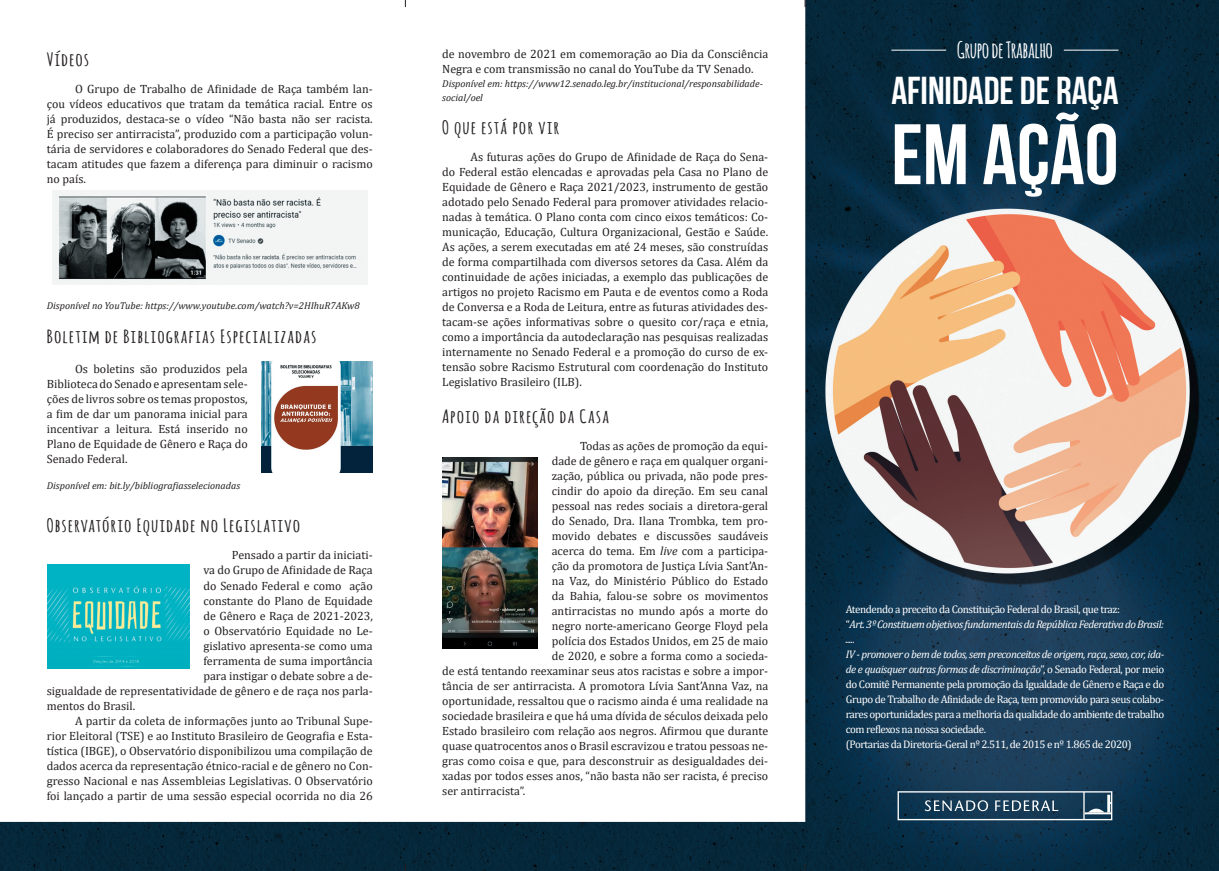
<style>
.page{position:relative;width:1219px;height:871px;background:#fff}
.page>*{position:absolute;margin:0;border:0;box-sizing:border-box;transform-origin:0 0}
.t1{font:85.4px "Bebas Neue";color:#fff}
.t2{font:38.9px "Bebas Neue";color:#fff}
.t3{font:700 22px "Amatic";color:#fff}
.t4{font:700 18px "Amatic";letter-spacing:.07em;color:#231f20;scale:1.2 1}
.t5{font:12px/15px "Cambria";color:#231f20;text-align:justify}
.t6{font:11px/15px "Cambria";letter-spacing:-.04em;color:#fff}
.t7{font:italic 10px/14px "Cambria";color:#231f20}
.s1{font-style:italic}
</style>
<div class="page">
<img style="left:0;top:0;width:1219px;height:870px">
<img style="left:47px;top:564px;width:142px;height:104px">
<img style="left:442px;top:457px;width:96px;height:191px">
<img style="left:52px;top:190px;width:315px;height:94px">
<img style="left:262px;top:361px;width:111px;height:111px">
<svg style="left:897px;top:791px;width:215px;height:29px;background:#3e5d73"></svg>
<hr style="left:891px;top:50px;width:55px;height:1px;background:#fff">
<hr style="left:1064px;top:50px;width:54px;height:1px;background:#fff">
<h3 class="t4" style="left:47px;top:47px;width:37px">Vídeos</h3>
<p class="t5" style="left:47px;top:82px;width:327px;text-indent:28px">O Grupo de Trabalho de Afinidade de Raça também lan&shy;çou vídeos educativos que tratam da temática racial. Entre os já produzidos, destaca-se o vídeo “Não basta não ser racista.<br>É preciso ser antirracista”, produzido com a participação volun&shy;tária de servidores e colaboradores do Senado Federal que des&shy;tacam atitudes que fazem a diferença para diminuir o racismo no país.</p>
<p class="t7" style="left:47px;top:298px;width:315px">Disponível no YouTube: https://www.youtube.com/watch?v=2HIhuR7AKw8</p>
<h3 class="t4" style="left:47px;top:323px;width:226px">Boletim de Bibliografias Especializadas</h3>
<p class="t5" style="left:47px;top:361px;width:202px;text-indent:28px">Os boletins são produzidos pela Biblioteca do Senado e apresentam sele&shy;ções de livros sobre os temas propostos, a fim de dar um panorama inicial para incentivar a leitura. Está inserido no Plano de Equidade de Gênero e Raça do Senado Federal.</p>
<p class="t7" style="left:47px;top:478px;width:195px">Disponível em: bit.ly/bibliografiasselecionadas</p>
<h3 class="t4" style="left:47px;top:512px;width:212px">Observatório Equidade no Legislativo</h3>
<p class="t5" style="left:232px;top:547px;width:143px">Pensado a partir da iniciati-</p>
<p class="t5" style="left:203px;top:562px;width:171px">va do Grupo de Afinidade de Raça</p>
<p class="t5" style="left:203px;top:577px;width:171px">do Senado Federal e como ação</p>
<p class="t5" style="left:203px;top:592px;width:171px">constante do Plano de Equidade</p>
<p class="t5" style="left:203px;top:607px;width:171px">de Gênero e Raça de 2021-2023,</p>
<p class="t5" style="left:203px;top:622px;width:171px">o Observatório Equidade no Le-</p>
<p class="t5" style="left:203px;top:637px;width:171px">gislativo apresenta-se como uma</p>
<p class="t5" style="left:203px;top:652px;width:171px">ferramenta de suma importância</p>
<p class="t5" style="left:203px;top:667px;width:171px">para instigar o debate sobre a de-</p>
<p class="t5" style="left:47px;top:682px;width:327px">sigualdade de representatividade de gênero e de raça nos parla-</p>
<p class="t5" style="left:47px;top:697px;width:90px">mentos do Brasil.</p>
<p class="t5" style="left:75px;top:712px;width:299px">A partir da coleta de informações junto ao Tribunal Supe-</p>
<p class="t5" style="left:47px;top:727px;width:327px">rior Eleitoral (TSE) e ao Instituto Brasileiro de Geografia e Esta-</p>
<p class="t5" style="left:47px;top:742px;width:327px">tística (IBGE), o Observatório disponibilizou uma compilação de</p>
<p class="t5" style="left:47px;top:757px;width:327px">dados acerca da representação étnico-racial e de gênero no Con-</p>
<p class="t5" style="left:47px;top:772px;width:327px">gresso Nacional e nas Assembleias Legislativas. O Observatório</p>
<p class="t5" style="left:47px;top:787px;width:327px">foi lançado a partir de uma sessão especial ocorrida no dia 26</p>
<p class="t5" style="left:442px;top:46px;width:327px">de novembro de 2021 em comemoração ao Dia da Consciência<br>Negra e com transmissão no canal do YouTube da TV Senado.</p>
<p class="t7" style="left:442px;top:76px;width:322px">Disponível em: https://www12.senado.leg.br/institucional/responsabilidade&shy;social/oel</p>
<h3 class="t4" style="left:442px;top:115px;width:99px">O que está por vir</h3>
<p class="t5" style="left:442px;top:149px;width:327px;text-indent:28px">As futuras ações do Grupo de Afinidade de Raça do Sena&shy;do Federal estão elencadas e aprovadas pela Casa no Plano de Equidade de Gênero e Raça 2021/2023, instrumento de gestão adotado pelo Senado Federal para promover atividades relacio&shy;nadas à temática. O Plano conta com cinco eixos temáticos: Co&shy;municação, Educação, Cultura Organizacional, Gestão e Saúde.<br>As ações, a serem executadas em até 24 meses, são construídas de forma compartilhada com diversos setores da Casa. Além da continuidade de ações iniciadas, a exemplo das publicações de artigos no projeto Racismo em Pauta e de eventos como a Roda de Conversa e a Roda de Leitura, entre as futuras atividades des&shy;tacam-se ações informativas sobre o quesito cor/raça e etnia, como a importância da autodeclaração nas pesquisas realizadas internamente no Senado Federal e a promoção do curso de ex&shy;tensão sobre Racismo Estrutural com coordenação do Instituto Legislativo Brasileiro (ILB).</p>
<h3 class="t4" style="left:442px;top:403px;width:140px">Apoio da direção da Casa</h3>
<p class="t5" style="left:580px;top:438px;width:190px">Todas as ações de promoção da equi-</p>
<p class="t5" style="left:552px;top:453px;width:218px">dade de gênero e raça em qualquer organi-</p>
<p class="t5" style="left:552px;top:468px;width:218px">zação, pública ou privada, não pode pres-</p>
<p class="t5" style="left:552px;top:483px;width:218px">cindir do apoio da direção. Em seu canal</p>
<p class="t5" style="left:552px;top:498px;width:218px">pessoal nas redes sociais a diretora-geral</p>
<p class="t5" style="left:552px;top:513px;width:218px">do Senado, Dra. Ilana Trombka, tem pro-</p>
<p class="t5" style="left:552px;top:528px;width:218px">movido debates e discussões saudáveis</p>
<p class="t5" style="left:552px;top:543px;width:218px">acerca do tema. Em <span class="s1">live</span> com a participa-</p>
<p class="t5" style="left:552px;top:558px;width:218px">ção da promotora de Justiça Lívia Sant’An-</p>
<p class="t5" style="left:552px;top:573px;width:218px">na Vaz, do Ministério Público do Estado</p>
<p class="t5" style="left:552px;top:588px;width:218px">da Bahia, falou-se sobre os movimentos</p>
<p class="t5" style="left:552px;top:603px;width:218px">antirracistas no mundo após a morte do</p>
<p class="t5" style="left:552px;top:618px;width:218px">negro norte-americano George Floyd pela</p>
<p class="t5" style="left:552px;top:633px;width:218px">polícia dos Estados Unidos, em 25 de maio</p>
<p class="t5" style="left:552px;top:648px;width:218px">de 2020, e sobre a forma como a socieda-</p>
<p class="t5" style="left:442px;top:663px;width:327px">de está tentando reexaminar seus atos racistas e sobre a impor-</p>
<p class="t5" style="left:442px;top:678px;width:327px">tância de ser antirracista. A promotora Lívia Sant’Anna Vaz, na</p>
<p class="t5" style="left:442px;top:693px;width:327px">oportunidade, ressaltou que o racismo ainda é uma realidade na</p>
<p class="t5" style="left:442px;top:708px;width:327px">sociedade brasileira e que há uma dívida de séculos deixada pelo</p>
<p class="t5" style="left:442px;top:723px;width:327px">Estado brasileiro com relação aos negros. Afirmou que durante</p>
<p class="t5" style="left:442px;top:738px;width:327px">quase quatrocentos anos o Brasil escravizou e tratou pessoas ne-</p>
<p class="t5" style="left:442px;top:753px;width:327px">gras como coisa e que, para desconstruir as desigualdades dei-</p>
<p class="t5" style="left:442px;top:768px;width:327px">xadas por todos esses anos, “não basta não ser racista, é preciso</p>
<p class="t5" style="left:442px;top:783px;width:85px">ser antirracista”.</p>
<h3 class="t3" style="left:957px;top:34px;width:97px">Grupo de Trabalho</h3>
<h2 class="t2" style="left:891px;top:69px;width:229px">AFINIDADE DE RAÇA</h2>
<h1 class="t1" style="left:891px;top:108px;width:229px">Em Ação</h1>
<p class="t6" style="left:846px;top:601px;width:320px">Atendendo a preceito da Constituição Federal do Brasil, que traz:<br>“<span class="s1">Art. 3º Constituem objetivos fundamentais da República Federativa do Brasil: .....<br>IV - promover o bem de todos, sem preconceitos de origem, raça, sexo, cor, ida&shy;de e quaisquer outras formas de discriminação</span>”, o Senado Federal, por meio do Comitê Permanente pela promoção da Igualdade de Gênero e Raça e do Grupo de Trabalho de Afinidade de Raça, tem promovido para seus colabo&shy;rares oportunidades para a melhoria da qualidade do ambiente de trabalho com reflexos na nossa sociedade.<br>(Portarias da Diretoria-Geral nº 2.511, de 2015 e nº 1.865 de 2020)</p>
</div>
